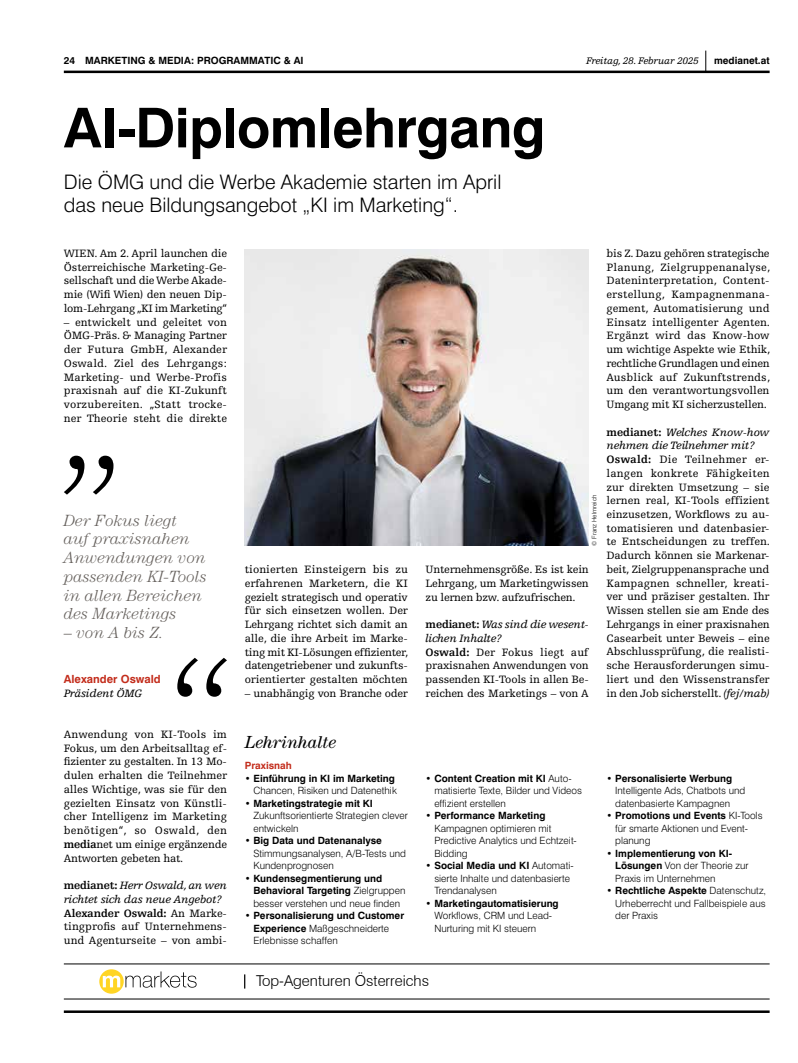
<style>
.page{position:relative;width:798px;height:1063px;background:#fff}
.page>*{position:absolute;margin:0;border:0;box-sizing:border-box;transform-origin:0 0}
.t1{font:700 55px "Swiss 721 BT";letter-spacing:-.01em;color:#000}
.t2{font:300 20px/22.5px "Swiss 721 BT";color:#000}
.t3{font:italic 17.5px "Century Std";color:#000}
.t4{font:italic 300 16.25px/18.8px "Century Std";color:#65605c}
.t5{font:300 15px "Swiss 721 BT";color:#000}
.t6{font:11.25px/13.8px "Egyptienne FLT Std";letter-spacing:-.01em;color:#000;text-align:justify}
.t7{font:700 11.25px "Swiss 721 BT";color:#c32d1c}
.t8{font:italic 11.25px "Egyptienne FLT Std";letter-spacing:-.02em;color:#000}
.t9{font:300 10px/12.5px "Swiss 721 BT";color:#000}
.t10{font:700 10px/12.5px "Swiss 721 BT";color:#000}
.t11{font:italic 10px "Egyptienne FLT Std";letter-spacing:-.02em;color:#000}
.t12{font:700 10px "Swiss 721 BT";color:#c32d1c}
.t13{font:300 6.25px "Swiss 721 BT";color:#000}
.s1{font-weight:700}
.s2{font-style:italic}
.s3{font-weight:300}
</style>
<div class="page">
<svg style="left:705px;top:51px;width:1px;height:20px"></svg>
<hr style="left:64px;top:71px;width:705px;height:2px;background:#000">
<hr style="left:64px;top:1010px;width:705px;height:3px;background:#000">
<img style="left:244px;top:249px;width:344px;height:297px">
<svg style="left:64px;top:456px;width:49px;height:39px"></svg>
<svg style="left:177px;top:658px;width:50px;height:39px"></svg>
<svg style="left:99px;top:969px;width:25px;height:25px"></svg>
<svg style="left:103px;top:971px;width:93px;height:17px"></svg>
<hr style="left:64px;top:964px;width:705px;height:1px;background:#000">
<hr style="left:64px;top:999px;width:705px;height:1px;background:#000">
<svg style="left:244px;top:974px;width:1px;height:15px"></svg>
<p class="t10" style="left:64px;top:54px;width:241px">24 MARKETING &amp; MEDIA: PROGRAMMATIC &amp; AI</p>
<p class="t11" style="left:585px;top:55px;width:114px">Freitag, 28. Februar 2025</p>
<p class="t10" style="left:713px;top:54px;width:57px">medianet.at</p>
<h1 class="t1" style="left:64px;top:94px;width:483px">AI-Diplomlehrgang</h1>
<h2 class="t2" style="left:64px;top:171px;width:439px">Die ÖMG und die Werbe Akademie starten im April das neue Bildungsangebot „KI im Marketing“.</h2>
<p class="t6" style="left:64px;top:246px;width:165px">WIEN. Am 2. April launchen die Österreichische Marketing-Ge&shy;sellschaft und die Werbe Akade&shy;mie (Wifi Wien) den neuen Dip&shy;lom-Lehrgang „KI im Marketing“</p>
<p class="t6" style="left:64px;top:315px;width:165px">– entwickelt und geleitet von ÖMG-Präs. &amp; Managing Partner der Futura GmbH, Alexander Oswald. Ziel des Lehrgangs:<br>Marketing- und Werbe-Profis praxisnah auf die KI-Zukunft vorzubereiten. „Statt trocke&shy;ner Theorie steht die direkte</p>
<h3 class="t4" style="left:64px;top:511px;width:144px">Der Fokus liegt<br>auf praxisnahen<br>Anwendungen von passenden KI-Tools in allen Bereichen des Marketings</h3>
<h3 class="t4" style="left:64px;top:623px;width:101px">– von A bis Z.</h3>
<p class="t7" style="left:64px;top:672px;width:98px">Alexander Oswald</p>
<p class="t8" style="left:64px;top:687px;width:80px">Präsident ÖMG</p>
<p class="t6" style="left:64px;top:727px;width:165px">Anwendung von KI-Tools im Fokus, um den Arbeitsalltag ef&shy;fizienter zu gestalten. In 13 Mo&shy;dulen erhalten die Teilnehmer alles Wichtige, was sie für den gezielten Einsatz von Künstli&shy;cher Intelligenz im Marketing benötigen“, so Oswald, den <span class="s1">media</span>net um einige ergänzende Antworten gebeten hat.</p>
<p class="t6" style="left:64px;top:879px;width:165px;text-align:left"><span class="s1">medianet:</span> <span class="s2">Herr Oswald, an wen richtet sich das neue Angebot?<br></span><span class="s1">Alexander Oswald:</span> An Marke&shy;tingprofis auf Unternehmens&shy;und Agenturseite – von ambi-</p>
<p class="t6" style="left:244px;top:563px;width:165px">tionierten Einsteigern bis zu erfahrenen Marketern, die KI gezielt strategisch und operativ für sich einsetzen wollen. Der Lehrgang richtet sich damit an alle, die ihre Arbeit im Marke&shy;ting mit KI-Lösungen effizienter, datengetriebener und zukunfts&shy;orientierter gestalten möchten</p>
<p class="t6" style="left:244px;top:686px;width:165px">– unabhängig von Branche oder</p>
<p class="t13" style="left:590px;top:546px;width:52px;rotate:-90deg">© Franz Helmreich</p>
<p class="t6" style="left:425px;top:563px;width:165px">Unternehmensgröße. Es ist kein Lehrgang, um Marketingwissen zu lernen bzw. aufzufrischen.</p>
<p class="t6" style="left:425px;top:617px;width:165px;text-align:left"><span class="s1">medianet:</span> <span class="s2">Was sind die wesent&shy;lichen Inhalte?<br></span><span class="s1">Oswald:</span> Der Fokus liegt auf praxisnahen Anwendungen von passenden KI-Tools in allen Be&shy;reichen des Marketings – von A</p>
<p class="t6" style="left:606px;top:246px;width:165px">bis Z. Dazu gehören strategische Planung, Zielgruppenanalyse, Dateninterpretation, Content&shy;erstellung, Kampagnenmana&shy;gement, Automatisierung und Einsatz intelligenter Agenten.<br>Ergänzt wird das Know-how um wichtige Aspekte wie Ethik, rechtliche Grundlagen und einen Ausblick auf Zukunftstrends, um den verantwortungsvollen Umgang mit KI sicherzustellen.</p>
<p class="t6" style="left:606px;top:425px;width:165px;text-align:left"><span class="s1">medianet:</span> <span class="s2">Welches Know-how nehmen die Teilnehmer mit?<br></span><span class="s1">Oswald:</span> Die Teilnehmer er&shy;langen konkrete Fähigkeiten zur direkten Umsetzung – sie lernen real, KI-Tools effizient einzusetzen, Workflows zu au&shy;tomatisieren und datenbasier&shy;te Entscheidungen zu treffen.<br>Dadurch können sie Markenar&shy;beit, Zielgruppenansprache und<br>Kampagnen schneller, kreati&shy;ver und präziser gestalten. Ihr<br>Wissen stellen sie am Ende des<br>Lehrgangs in einer praxisnahen<br>Casearbeit unter Beweis – eine<br>Abschlussprüfung, die realisti&shy;sche Herausforderungen simu&shy;liert und den Wissenstransfer in den Job sicherstellt. <span class="s2">(fej/mab)</span></p>
<h3 class="t3" style="left:244px;top:732px;width:93px">Lehrinhalte</h3>
<p class="t12" style="left:244px;top:759px;width:49px">Praxisnah</p>
<p class="t10" style="left:244px;top:772px;width:152px">• Einführung in KI im Marketing</p>
<p class="t9" style="left:253px;top:784px;width:145px">Chancen, Risiken und Datenethik</p>
<p class="t10" style="left:244px;top:797px;width:130px">• Marketingstrategie mit KI</p>
<p class="t9" style="left:253px;top:809px;width:156px">Zukunftsorientierte Strategien clever entwickeln</p>
<p class="t10" style="left:244px;top:834px;width:139px">• Big Data und Datenanalyse</p>
<p class="t9" style="left:253px;top:847px;width:154px">Stimmungsanalysen, A/B-Tests und<br>Kundenprognosen</p>
<p class="t10" style="left:253px;top:872px;width:153px;text-indent:-9px">• Kundensegmentierung und<br>Behavioral Targeting <span class="s3">Zielgruppen besser verstehen und neue finden</span></p>
<p class="t10" style="left:253px;top:909px;width:152px;text-indent:-9px">• Personalisierung und Customer<br>Experience <span class="s3">Maßgeschneiderte<br>Erlebnisse schaffen</span></p>
<p class="t9" style="left:434px;top:772px;width:149px;text-indent:-9px"><span class="s1">• Content Creation mit KI</span> Auto&shy;matisierte Texte, Bilder und Videos effizient erstellen</p>
<p class="t10" style="left:425px;top:809px;width:121px">• Performance Marketing</p>
<p class="t9" style="left:434px;top:822px;width:144px">Kampagnen optimieren mit<br>Predictive Analytics und Echtzeit-<br>Bidding</p>
<p class="t9" style="left:434px;top:859px;width:141px;text-indent:-9px"><span class="s1">• Social Media und KI</span> Automati&shy;sierte Inhalte und datenbasierte<br>Trendanalysen</p>
<p class="t10" style="left:425px;top:897px;width:135px">• Marketingautomatisierung</p>
<p class="t9" style="left:434px;top:909px;width:119px">Workflows, CRM und Lead-<br>Nurturing mit KI steuern</p>
<h3 class="t5" style="left:256px;top:971px;width:174px">Top-Agenturen Österreichs</h3>
<p class="t10" style="left:606px;top:772px;width:127px">• Personalisierte Werbung</p>
<p class="t9" style="left:615px;top:784px;width:131px">Intelligente Ads, Chatbots und datenbasierte Kampagnen</p>
<p class="t9" style="left:615px;top:809px;width:149px;text-indent:-9px"><span class="s1">• Promotions und Events</span> KI-Tools für smarte Aktionen und Event&shy;planung</p>
<p class="t9" style="left:615px;top:847px;width:135px;text-indent:-9px"><span class="s1">• Implementierung von KI-<br>Lösungen</span> Von der Theorie zur<br>Praxis im Unternehmen</p>
<p class="t9" style="left:615px;top:884px;width:152px;text-align:justify;text-indent:-9px"><span class="s1">• Rechtliche Aspekte</span> Datenschutz, Urheberrecht und Fallbeispiele aus der Praxis</p>
</div>
